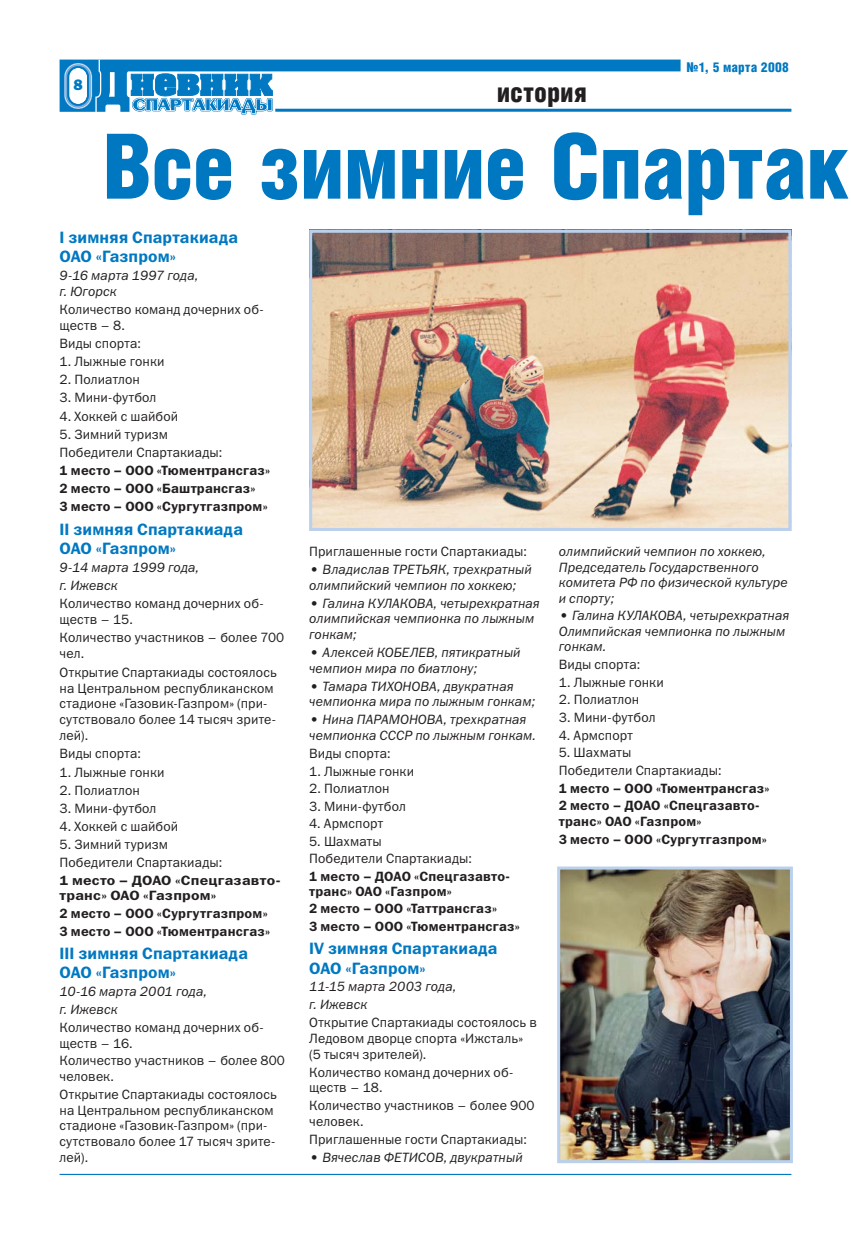
<style>
.page{position:relative;width:851px;height:1234px;background:#fff}
.page>*{position:absolute;margin:0;border:0;box-sizing:border-box;transform-origin:0 0}
.t1{font:900 90.3px "Helios Cond";letter-spacing:-.015em;color:#0078c1}
.t2{font:900 27px "Helios Cond";letter-spacing:.005em;color:#231f20}
.t3{font:16.5px/19.5px "Franklin Gothic Demi C";letter-spacing:.005em;color:#0078c1}
.t4{font:15.15px "Franklin Gothic Heavy C";color:#0078c1}
.t5{font:13.5px/15.8px "Franklin Gothic Book C";letter-spacing:.01em;color:#231f20}
.t6{font:italic 13.5px/15.8px "Franklin Gothic Book C";letter-spacing:.01em;color:#231f20}
.t7{font:13.5px/18.1px "Franklin Gothic Demi C";letter-spacing:.015em;color:#231f20}
.t8{font:13.5px/15.8px "Franklin Gothic Demi C";letter-spacing:.015em;color:#231f20;scale:1.1 1}
.t9{font:900 13.5px "Helios Cond";letter-spacing:.02em;color:#0078c1}
</style>
<div class="page">
<hr style="left:60px;top:1173px;width:731px;height:1px;background:#0078c1">
<svg style="left:60px;top:59px;width:620px;height:56px"></svg>
<hr style="left:275px;top:109px;width:516px;height:3px;background:#0078c1">
<img style="left:313px;top:234px;width:474px;height:293px">
<div style="left:309px;top:230px;width:482px;height:301px;border:3px solid #bad0ec"></div>
<img style="left:561px;top:870px;width:227px;height:288px">
<div style="left:557px;top:866px;width:235px;height:296px;border:3px solid #bad0ec"></div>
<p class="t4" style="left:73px;top:79px;width:11px">8</p>
<p class="t9" style="left:686px;top:62px;width:104px">№1, 5 марта 2008</p>
<h2 class="t2" style="left:496px;top:81px;width:92px">история</h2>
<h1 class="t1" style="left:102px;top:131px;width:748px">Все зимние Спартак</h1>
<p class="t3" style="left:60px;top:229px;width:180px">I зимняя Спартакиада<br>ОАО «Газпром»</p>
<p class="t6" style="left:60px;top:269px;width:140px">9-16 марта 1997 года, г. Югорск</p>
<p class="t5" style="left:60px;top:303px;width:205px">Количество команд дочерних об&shy;ществ – 8.</p>
<p class="t5" style="left:60px;top:337px;width:83px">Виды спорта:</p>
<p class="t5" style="left:60px;top:355px;width:106px">1. Лыжные гонки</p>
<p class="t5" style="left:60px;top:373px;width:82px">2. Полиатлон</p>
<p class="t5" style="left:60px;top:391px;width:98px">3. Мини-футбол</p>
<p class="t5" style="left:60px;top:409px;width:120px">4. Хоккей с шайбой</p>
<p class="t5" style="left:60px;top:426px;width:164px;line-height:18.1px">5. Зимний туризм<br>Победители Спартакиады:</p>
<p class="t7" style="left:60px;top:462px;width:212px">1 место – ООО «Тюментрансгаз»<br>2 место – ООО «Баштрансгаз»<br>3 место – ООО «Сургутгазпром»</p>
<p class="t3" style="left:60px;top:521px;width:185px">II зимняя Спартакиада<br>ОАО «Газпром»</p>
<p class="t6" style="left:60px;top:560px;width:141px;line-height:18.1px">9-14 марта 1999 года, г. Ижевск</p>
<p class="t5" style="left:60px;top:597px;width:205px">Количество команд дочерних об&shy;ществ – 15.</p>
<p class="t5" style="left:60px;top:631px;width:226px">Количество участников – более 700 чел.</p>
<p class="t5" style="left:60px;top:665px;width:219px">Открытие Спартакиады состоялось на Центральном республиканском стадионе «Газовик-Газпром» (при&shy;сутствовало более 14 тысяч зрите&shy;лей).</p>
<p class="t5" style="left:60px;top:747px;width:83px">Виды спорта:</p>
<p class="t5" style="left:60px;top:765px;width:106px">1. Лыжные гонки</p>
<p class="t5" style="left:60px;top:783px;width:82px">2. Полиатлон</p>
<p class="t5" style="left:60px;top:801px;width:98px">3. Мини-футбол</p>
<p class="t5" style="left:60px;top:819px;width:120px">4. Хоккей с шайбой</p>
<p class="t5" style="left:60px;top:836px;width:164px;line-height:17.9px">5. Зимний туризм<br>Победители Спартакиады:</p>
<p class="t8" style="left:60px;top:873px;width:202px">1 место – ДОАО «Спецгазавто&shy;транс» ОАО «Газпром»</p>
<p class="t7" style="left:60px;top:905px;width:212px">2 место – ООО «Сургутгазпром»<br>3 место – ООО «Тюментрансгаз»</p>
<p class="t3" style="left:60px;top:945px;width:190px">III зимняя Спартакиада<br>ОАО «Газпром»</p>
<p class="t6" style="left:60px;top:983px;width:149px;line-height:17.9px">10-16 марта 2001 года, г. Ижевск</p>
<p class="t5" style="left:60px;top:1020px;width:205px">Количество команд дочерних об&shy;ществ – 16.</p>
<p class="t5" style="left:60px;top:1053px;width:227px">Количество участников – более 800 человек.</p>
<p class="t5" style="left:60px;top:1087px;width:219px">Открытие Спартакиады состоялось на Центральном республиканском стадионе «Газовик-Газпром» (при&shy;сутствовало более 17 тысяч зрите&shy;лей).</p>
<p class="t5" style="left:309px;top:545px;width:219px">Приглашенные гости Спартакиады:</p>
<p class="t6" style="left:309px;top:562px;width:224px">• Владислав ТРЕТЬЯК, трехкратный олимпийский чемпион по хоккею;</p>
<p class="t6" style="left:309px;top:596px;width:232px">• Галина КУЛАКОВА, четырехкратная олимпийская чемпионка по лыжным гонкам;</p>
<p class="t6" style="left:309px;top:645px;width:213px">• Алексей КОБЕЛЕВ, пятикратный чемпион мира по биатлону;</p>
<p class="t6" style="left:309px;top:679px;width:227px">• Тамара ТИХОНОВА, двукратная чемпионка мира по лыжным гонкам;</p>
<p class="t6" style="left:309px;top:713px;width:228px">• Нина ПАРАМОНОВА, трехкратная чемпионка СССР по лыжным гонкам.</p>
<p class="t5" style="left:309px;top:746px;width:83px">Виды спорта:</p>
<p class="t5" style="left:309px;top:764px;width:106px">1. Лыжные гонки</p>
<p class="t5" style="left:309px;top:781px;width:82px">2. Полиатлон</p>
<p class="t5" style="left:309px;top:799px;width:98px">3. Мини-футбол</p>
<p class="t5" style="left:309px;top:816px;width:76px">4. Армспорт</p>
<p class="t5" style="left:309px;top:833px;width:164px;line-height:17.4px">5. Шахматы<br>Победители Спартакиады:</p>
<p class="t7" style="left:309px;top:869px;width:202px;line-height:15.3px">1 место – ДОАО «Спецгазавто&shy;транс» ОАО «Газпром»</p>
<p class="t7" style="left:309px;top:901px;width:212px;line-height:17.4px">2 место – ООО «Таттрансгаз»<br>3 место – ООО «Тюментрансгаз»</p>
<p class="t3" style="left:309px;top:940px;width:190px">IV зимняя Спартакиада<br>ОАО «Газпром»</p>
<p class="t6" style="left:309px;top:978px;width:149px;line-height:17.9px">11-15 марта 2003 года, г. Ижевск</p>
<p class="t5" style="left:309px;top:1015px;width:229px">Открытие Спартакиады состоялось в<br>Ледовом дворце спорта «Ижсталь» (5 тысяч зрителей).</p>
<p class="t5" style="left:309px;top:1065px;width:205px">Количество команд дочерних об&shy;ществ – 18.</p>
<p class="t5" style="left:309px;top:1098px;width:227px">Количество участников – более 900 человек.</p>
<p class="t5" style="left:309px;top:1132px;width:219px">Приглашенные гости Спартакиады:</p>
<p class="t6" style="left:309px;top:1150px;width:215px">• Вячеслав ФЕТИСОВ, двукратный</p>
<p class="t6" style="left:558px;top:545px;width:230px">олимпийский чемпион по хоккею,<br>Председатель Государственного комитета РФ по физической культуре и спорту;</p>
<p class="t6" style="left:558px;top:609px;width:232px">• Галина КУЛАКОВА, четырехкратная<br>Олимпийская чемпионка по лыжным гонкам.</p>
<p class="t5" style="left:558px;top:657px;width:83px">Виды спорта:</p>
<p class="t5" style="left:558px;top:675px;width:106px">1. Лыжные гонки</p>
<p class="t5" style="left:558px;top:693px;width:82px">2. Полиатлон</p>
<p class="t5" style="left:558px;top:710px;width:98px">3. Мини-футбол</p>
<p class="t5" style="left:558px;top:728px;width:76px">4. Армспорт</p>
<p class="t5" style="left:558px;top:745px;width:164px;line-height:17.7px">5. Шахматы<br>Победители Спартакиады:</p>
<p class="t7" style="left:558px;top:780px;width:212px;line-height:17.7px">1 место – ООО «Тюментрансгаз»<br>2 место – ДОАО «Спецгазавто-</p>
<p class="t7" style="left:558px;top:813px;width:209px;line-height:17.7px">транс» ОАО «Газпром»<br>3 место – ООО «Сургутгазпром»</p>
</div>
